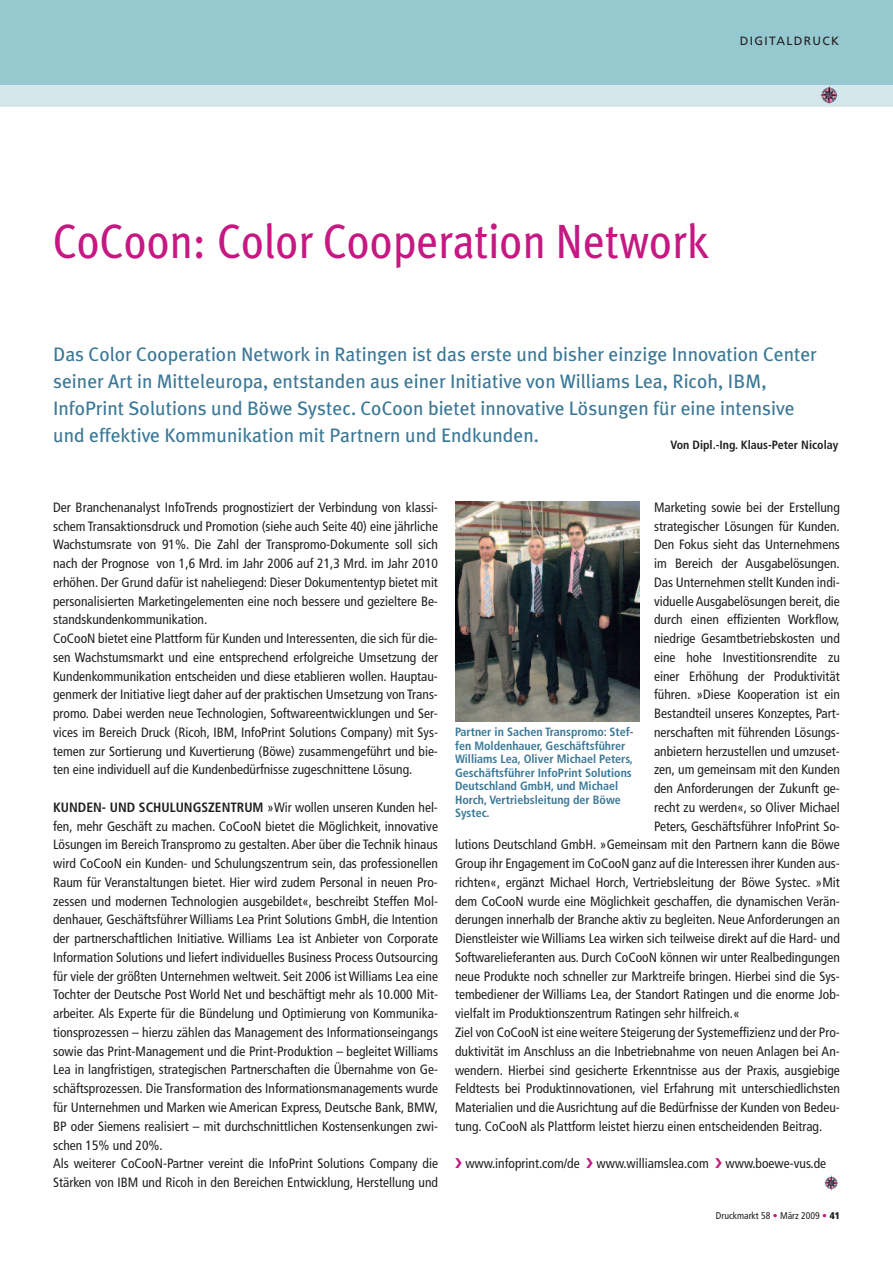
<style>
.page{position:relative;width:893px;height:1263px;background:#fff}
.page>*{position:absolute;margin:0;border:0;box-sizing:border-box;transform-origin:0 0}
.t1{font:48px "Meta Plus";color:#c61882;scale:.9 1}
.t2{font:19.5px/27px "Meta Plus";color:#3b7897}
.t3{font:condensed 13.5px/18.8px "Frutiger";color:#231f20}
.t4{font:700 condensed 12px/13.5px "Frutiger";color:#3b7897}
.t5{font:700 condensed 12px "Frutiger";color:#231f20}
.t6{font:12px "Frutiger";letter-spacing:.11em;color:#231f20}
.t7{font:condensed 9.75px "Frutiger";color:#231f20}
.s1{font-weight:700}
.s2{color:#c61882}
.s3{font-weight:900}
</style>
<div class="page">
<div style="left:0;top:0;width:893px;height:85px;background:#96c8d0"></div>
<div style="left:0;top:85px;width:893px;height:21px;background:#d5e7eb"></div>
<svg style="left:830px;top:88px;width:9px;height:12px"></svg>
<svg style="left:824px;top:1175px;width:13px;height:16px"></svg>
<svg style="left:832px;top:1177px;width:6px;height:9px"></svg>
<img style="left:455px;top:502px;width:184px;height:219px">
<p class="t6" style="left:740px;top:36px;width:101px">DIGITALDRUCK</p>
<h1 class="t1" style="left:53px;top:213px;width:730px">CoCoon: Color Cooperation Network</h1>
<p class="t2" style="left:53px;top:341px;width:765px">Das Color Cooperation Network in Ratingen ist das erste und bisher einzige Innovation Center seiner Art in Mitteleuropa, entstanden aus einer Initiative von Williams Lea, Ricoh, IBM, InfoPrint Solutions und Böwe Systec. CoCoon bietet innovative Lösungen für eine intensive und effektive Kommunikation mit Partnern und Endkunden.</p>
<p class="t5" style="left:670px;top:440px;width:169px">Von Dipl.-Ing. Klaus-Peter Nicolay</p>
<p class="t3" style="left:53px;top:499px;width:386px">Der Branchenanalyst InfoTrends prognostiziert der Verbindung von klassi&shy;schem Transaktionsdruck und Promotion (siehe auch Seite 40) eine jährliche Wachstumsrate von 91%. Die Zahl der Transpromo-Dokumente soll sich nach der Prognose von 1,6 Mrd. im Jahr 2006 auf 21,3 Mrd. im Jahr 2010 erhöhen. Der Grund dafür ist naheliegend: Dieser Dokumententyp bietet mit personalisierten Marketingelementen eine noch bessere und gezieltere Be&shy;standskundenkommunikation.<br>CoCooN bietet eine Plattform für Kunden und Interessenten, die sich für die&shy;sen Wachstumsmarkt und eine entsprechend erfolgreiche Umsetzung der Kundenkommunikation entscheiden und diese etablieren wollen. Hauptau&shy;genmerk der Initiative liegt daher auf der praktischen Umsetzung von Trans&shy;promo. Dabei werden neue Technologien, Softwareentwicklungen und Ser&shy;vices im Bereich Druck (Ricoh, IBM, InfoPrint Solutions Company) mit Sys&shy;temen zur Sortierung und Kuvertierung (Böwe) zusammengeführt und bie&shy;ten eine individuell auf die Kundenbedürfnisse zugeschnittene Lösung.</p>
<p class="t3" style="left:53px;top:799px;width:386px"><span class="s1">KUNDEN- UND SCHULUNGSZENTRUM</span> »Wir wollen unseren Kunden hel&shy;fen, mehr Geschäft zu machen. CoCooN bietet die Möglichkeit, innovative Lösungen im Bereich Transpromo zu gestalten.Aber über die Technik hinaus wird CoCooN ein Kunden- und Schulungszentrum sein, das professionellen Raum für Veranstaltungen bietet. Hier wird zudem Personal in neuen Pro&shy;zessen und modernen Technologien ausgebildet«, beschreibt Steffen Mol&shy;denhauer, Geschäftsführer Williams Lea Print Solutions GmbH, die Intention der partnerschaftlichen Initiative. Williams Lea ist Anbieter von Corporate Information Solutions und liefert individuelles Business Process Outsourcing für viele der größten Unternehmen weltweit. Seit 2006 ist Williams Lea eine Tochter der Deutsche Post World Net und beschäftigt mehr als 10.000 Mit&shy;arbeiter. Als Experte für die Bündelung und Optimierung von Kommunika&shy;tionsprozessen – hierzu zählen das Management des Informationseingangs sowie das Print-Management und die Print-Produktion – begleitet Williams Lea in langfristigen, strategischen Partnerschaften die Übernahme von Ge&shy;schäftsprozessen. Die Transformation des Informationsmanagements wurde für Unternehmen und Marken wie American Express, Deutsche Bank, BMW, BP oder Siemens realisiert – mit durchschnittlichen Kostensenkungen zwi&shy;schen 15% und 20%.<br>Als weiterer CoCooN-Partner vereint die InfoPrint Solutions Company die Stärken von IBM und Ricoh in den Bereichen Entwicklung, Herstellung und</p>
<p class="t3" style="left:654px;top:499px;width:187px">Marketing sowie bei der Erstellung</p>
<p class="t3" style="left:654px;top:518px;width:187px">strategischer Lösungen für Kunden.</p>
<p class="t3" style="left:654px;top:536px;width:187px">Den Fokus sieht das Unternehmens</p>
<p class="t3" style="left:654px;top:555px;width:187px">im Bereich der Ausgabelösungen.</p>
<p class="t3" style="left:654px;top:574px;width:187px">Das Unternehmen stellt Kunden indi-</p>
<p class="t3" style="left:654px;top:593px;width:187px">viduelle Ausgabelösungen bereit, die</p>
<p class="t3" style="left:654px;top:611px;width:187px">durch einen effizienten Workflow,</p>
<p class="t3" style="left:654px;top:630px;width:187px">niedrige Gesamtbetriebskosten und</p>
<p class="t3" style="left:654px;top:649px;width:187px">eine hohe Investitionsrendite zu</p>
<p class="t3" style="left:654px;top:668px;width:187px">einer Erhöhung der Produktivität</p>
<p class="t3" style="left:654px;top:686px;width:187px">führen. »Diese Kooperation ist ein</p>
<p class="t3" style="left:654px;top:705px;width:187px">Bestandteil unseres Konzeptes, Part-</p>
<p class="t3" style="left:654px;top:724px;width:187px">nerschaften mit führenden Lösungs-</p>
<p class="t3" style="left:654px;top:743px;width:187px">anbietern herzustellen und umzuset-</p>
<p class="t3" style="left:654px;top:761px;width:187px">zen, um gemeinsam mit den Kunden</p>
<p class="t3" style="left:654px;top:780px;width:187px">den Anforderungen der Zukunft ge-</p>
<p class="t3" style="left:654px;top:799px;width:187px">recht zu werden«, so Oliver Michael</p>
<p class="t3" style="left:654px;top:818px;width:187px">Peters, Geschäftsführer InfoPrint So-</p>
<p class="t3" style="left:455px;top:836px;width:386px">lutions Deutschland GmbH. »Gemeinsam mit den Partnern kann die Böwe</p>
<p class="t3" style="left:455px;top:855px;width:386px">Group ihr Engagement im CoCooN ganz auf die Interessen ihrer Kunden aus-</p>
<p class="t3" style="left:455px;top:874px;width:386px">richten«, ergänzt Michael Horch, Vertriebsleitung der Böwe Systec. »Mit</p>
<p class="t3" style="left:455px;top:893px;width:386px">dem CoCooN wurde eine Möglichkeit geschaffen, die dynamischen Verän-</p>
<p class="t3" style="left:455px;top:911px;width:386px">derungen innerhalb der Branche aktiv zu begleiten. Neue Anforderungen an</p>
<p class="t3" style="left:455px;top:930px;width:386px">Dienstleister wie Williams Lea wirken sich teilweise direkt auf die Hard- und</p>
<p class="t3" style="left:455px;top:949px;width:386px">Softwarelieferanten aus. Durch CoCooN können wir unter Realbedingungen</p>
<p class="t3" style="left:455px;top:968px;width:386px">neue Produkte noch schneller zur Marktreife bringen. Hierbei sind die Sys-</p>
<p class="t3" style="left:455px;top:986px;width:386px">tembediener der Williams Lea, der Standort Ratingen und die enorme Job-</p>
<p class="t3" style="left:455px;top:1005px;width:286px">vielfalt im Produktionszentrum Ratingen sehr hilfreich.«</p>
<p class="t3" style="left:455px;top:1024px;width:386px">Ziel von CoCooN ist eine weitere Steigerung der Systemeffizienz und der Pro-</p>
<p class="t3" style="left:455px;top:1043px;width:386px">duktivität im Anschluss an die Inbetriebnahme von neuen Anlagen bei An-</p>
<p class="t3" style="left:455px;top:1061px;width:386px">wendern. Hierbei sind gesicherte Erkenntnisse aus der Praxis, ausgiebige</p>
<p class="t3" style="left:455px;top:1080px;width:386px">Feldtests bei Produktinnovationen, viel Erfahrung mit unterschiedlichsten</p>
<p class="t3" style="left:455px;top:1099px;width:386px">Materialien und die Ausrichtung auf die Bedürfnisse der Kunden von Bedeu-</p>
<p class="t3" style="left:455px;top:1118px;width:369px">tung. CoCooN als Plattform leistet hierzu einen entscheidenden Beitrag.</p>
<p class="t3" style="left:465px;top:1155px;width:362px">www.infoprint.com/de www.williamslea.com www.boewe-vus.de</p>
<p class="t4" style="left:455px;top:726px;width:180px">Partner in Sachen Transpromo: Stef&shy;fen Moldenhauer, Geschäftsführer<br>Williams Lea, Oliver Michael Peters,<br>Geschäftsführer InfoPrint Solutions<br>Deutschland GmbH, und Michael<br>Horch, Vertriebsleitung der Böwe<br>Systec.</p>
<p class="t7" style="left:716px;top:1212px;width:125px">Druckmarkt 58 <span class="s2">•</span> März 2009 <span class="s2">•</span> <span class="s3">41</span></p>
</div>
